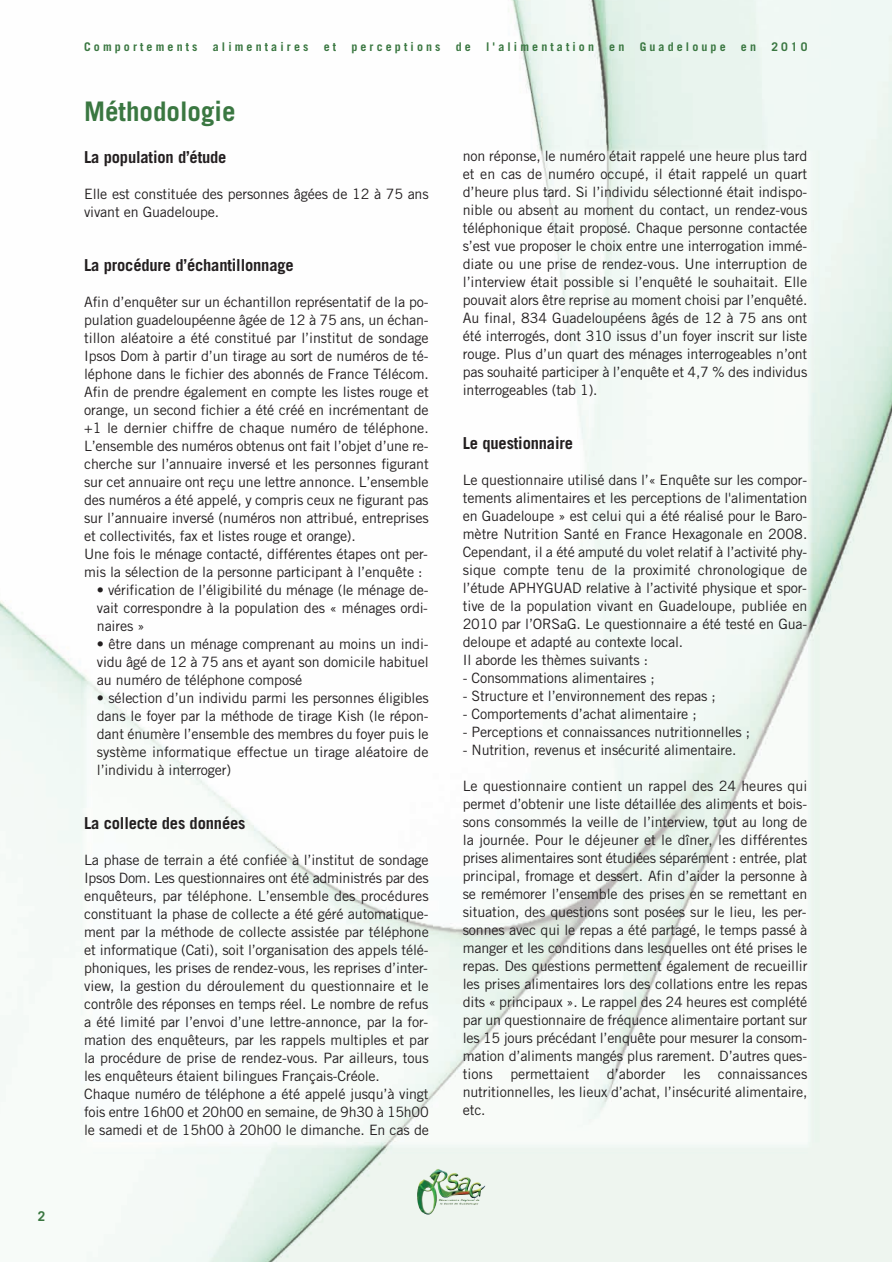
<style>
.page{position:relative;width:893px;height:1263px;background:#fff}
.page>*{position:absolute;margin:0;border:0;box-sizing:border-box;transform-origin:0 0}
.t1{font:700 27px "Trade Gothic";color:#3a7741}
.t2{font:700 16.5px "Trade Gothic";letter-spacing:-.01em;color:#231f20}
.t3{font:14.25px/18px "Trade Gothic";letter-spacing:-.01em;color:#231f20;text-align:justify}
.t4{font:700 13.5px "Trade Gothic";color:#3a7741}
.t5{font:700 12px "Trade Gothic";letter-spacing:.26em;color:#3a7741}
</style>
<div class="page">
<img style="left:0;top:0;width:891px;height:1262px">
<svg style="left:436px;top:1169px;width:12px;height:13px"></svg>
<p class="t4" style="left:38px;top:1211px;width:9px">2</p>
<p class="t5" style="left:84px;top:42px;width:115px">Comportements</p>
<p class="t5" style="left:213px;top:42px;width:97px">alimentaires</p>
<p class="t5" style="left:324px;top:42px;width:14px">e t</p>
<p class="t5" style="left:351px;top:42px;width:91px">perceptions</p>
<p class="t5" style="left:456px;top:42px;width:17px">d e</p>
<p class="t5" style="left:486px;top:42px;width:109px">l'alimentation</p>
<p class="t5" style="left:609px;top:42px;width:17px">e n</p>
<p class="t5" style="left:639px;top:42px;width:88px">Guadeloupe</p>
<p class="t5" style="left:741px;top:42px;width:17px">e n</p>
<p class="t5" style="left:771px;top:42px;width:38px">2010</p>
<h1 class="t1" style="left:84px;top:101px;width:153px">Méthodologie</h1>
<p class="t2" style="left:84px;top:151px;width:144px">La population d’étude</p>
<p class="t3" style="left:84px;top:186px;width:346px">Elle est constituée des personnes âgées de 12 à 75 ans vivant en Guadeloupe.</p>
<p class="t2" style="left:84px;top:259px;width:211px">La procédure d’échantillonnage</p>
<p class="t3" style="left:84px;top:294px;width:346px;text-align:left">Afin d’enquêter sur un échantillon représentatif de la po&shy;pulation guadeloupéenne âgée de 12 à 75 ans, un échan&shy;tillon aléatoire a été constitué par l’institut de sondage Ipsos Dom à partir d’un tirage au sort de numéros de té&shy;léphone dans le fichier des abonnés de France Télécom.<br>Afin de prendre également en compte les listes rouge et orange, un second fichier a été créé en incrémentant de +1 le dernier chiffre de chaque numéro de téléphone.<br>L’ensemble des numéros obtenus ont fait l’objet d’une re&shy;cherche sur l’annuaire inversé et les personnes figurant sur cet annuaire ont reçu une lettre annonce. L’ensemble des numéros a été appelé, y compris ceux ne figurant pas sur l’annuaire inversé (numéros non attribué, entreprises et collectivités, fax et listes rouge et orange).<br>Une fois le ménage contacté, différentes étapes ont per&shy;mis la sélection de la personne participant à l’enquête :</p>
<p class="t3" style="left:97px;top:582px;width:333px">• vérification de l’éligibilité du ménage (le ménage de&shy;vait correspondre à la population des « ménages ordi&shy;naires »</p>
<p class="t3" style="left:97px;top:636px;width:333px">• être dans un ménage comprenant au moins un indi&shy;vidu âgé de 12 à 75 ans et ayant son domicile habituel au numéro de téléphone composé</p>
<p class="t3" style="left:97px;top:690px;width:333px">• sélection d’un individu parmi les personnes éligibles dans le foyer par la méthode de tirage Kish (le répon&shy;dant énumère l’ensemble des membres du foyer puis le système informatique effectue un tirage aléatoire de l’individu à interroger)</p>
<p class="t2" style="left:84px;top:817px;width:163px">La collecte des données</p>
<p class="t3" style="left:84px;top:852px;width:346px;text-align:left">La phase de terrain a été confiée à l’institut de sondage Ipsos Dom. Les questionnaires ont été administrés par des enquêteurs, par téléphone. L’ensemble des procédures constituant la phase de collecte a été géré automatique&shy;ment par la méthode de collecte assistée par téléphone et informatique (Cati), soit l’organisation des appels télé&shy;phoniques, les prises de rendez-vous, les reprises d’inter&shy;view, la gestion du déroulement du questionnaire et le contrôle des réponses en temps réel. Le nombre de refus a été limité par l’envoi d’une lettre-annonce, par la for&shy;mation des enquêteurs, par les rappels multiples et par la procédure de prise de rendez-vous. Par ailleurs, tous les enquêteurs étaient bilingues Français-Créole.<br>Chaque numéro de téléphone a été appelé jusqu’à vingt fois entre 16h00 et 20h00 en semaine, de 9h30 à 15h00 le samedi et de 15h00 à 20h00 le dimanche. En cas de</p>
<p class="t3" style="left:463px;top:148px;width:346px">non réponse, le numéro était rappelé une heure plus tard et en cas de numéro occupé, il était rappelé un quart d’heure plus tard. Si l’individu sélectionné était indispo&shy;nible ou absent au moment du contact, un rendez-vous téléphonique était proposé. Chaque personne contactée s’est vue proposer le choix entre une interrogation immé&shy;diate ou une prise de rendez-vous. Une interruption de l’interview était possible si l’enquêté le souhaitait. Elle pouvait alors être reprise au moment choisi par l’enquêté.<br>Au final, 834 Guadeloupéens âgés de 12 à 75 ans ont été interrogés, dont 310 issus d’un foyer inscrit sur liste rouge. Plus d’un quart des ménages interrogeables n’ont pas souhaité participer à l’enquête et 4,7 % des individus interrogeables (tab 1).</p>
<p class="t2" style="left:463px;top:437px;width:112px">Le questionnaire</p>
<p class="t3" style="left:463px;top:472px;width:346px;text-align:left">Le questionnaire utilisé dans l’« Enquête sur les compor&shy;tements alimentaires et les perceptions de l'alimentation en Guadeloupe » est celui qui a été réalisé pour le Baro&shy;mètre Nutrition Santé en France Hexagonale en 2008.<br>Cependant, il a été amputé du volet relatif à l’activité phy&shy;sique compte tenu de la proximité chronologique de l’étude APHYGUAD relative à l’activité physique et spor&shy;tive de la population vivant en Guadeloupe, publiée en 2010 par l’ORSaG. Le questionnaire a été testé en Gua&shy;deloupe et adapté au contexte local.<br>Il aborde les thèmes suivants :</p>
<p class="t3" style="left:463px;top:670px;width:193px">- Consommations alimentaires ;</p>
<p class="t3" style="left:463px;top:688px;width:255px">- Structure et l’environnement des repas ;</p>
<p class="t3" style="left:463px;top:706px;width:235px">- Comportements d’achat alimentaire ;</p>
<p class="t3" style="left:463px;top:724px;width:289px">- Perceptions et connaissances nutritionnelles ;</p>
<p class="t3" style="left:463px;top:742px;width:275px">- Nutrition, revenus et insécurité alimentaire.</p>
<p class="t3" style="left:463px;top:778px;width:346px">Le questionnaire contient un rappel des 24 heures qui permet d’obtenir une liste détaillée des aliments et bois&shy;sons consommés la veille de l’interview, tout au long de la journée. Pour le déjeuner et le dîner, les différentes prises alimentaires sont étudiées séparément : entrée, plat principal, fromage et dessert. Afin d’aider la personne à se remémorer l’ensemble des prises en se remettant en situation, des questions sont posées sur le lieu, les per&shy;sonnes avec qui le repas a été partagé, le temps passé à manger et les conditions dans lesquelles ont été prises le repas. Des questions permettent également de recueillir les prises alimentaires lors des collations entre les repas dits « principaux ». Le rappel des 24 heures est complété par un questionnaire de fréquence alimentaire portant sur les 15 jours précédant l’enquête pour mesurer la consom&shy;mation d’aliments mangés plus rarement. D’autres ques&shy;tions permettaient d’aborder les connaissances nutritionnelles, les lieux d’achat, l’insécurité alimentaire, etc.</p>
</div>
